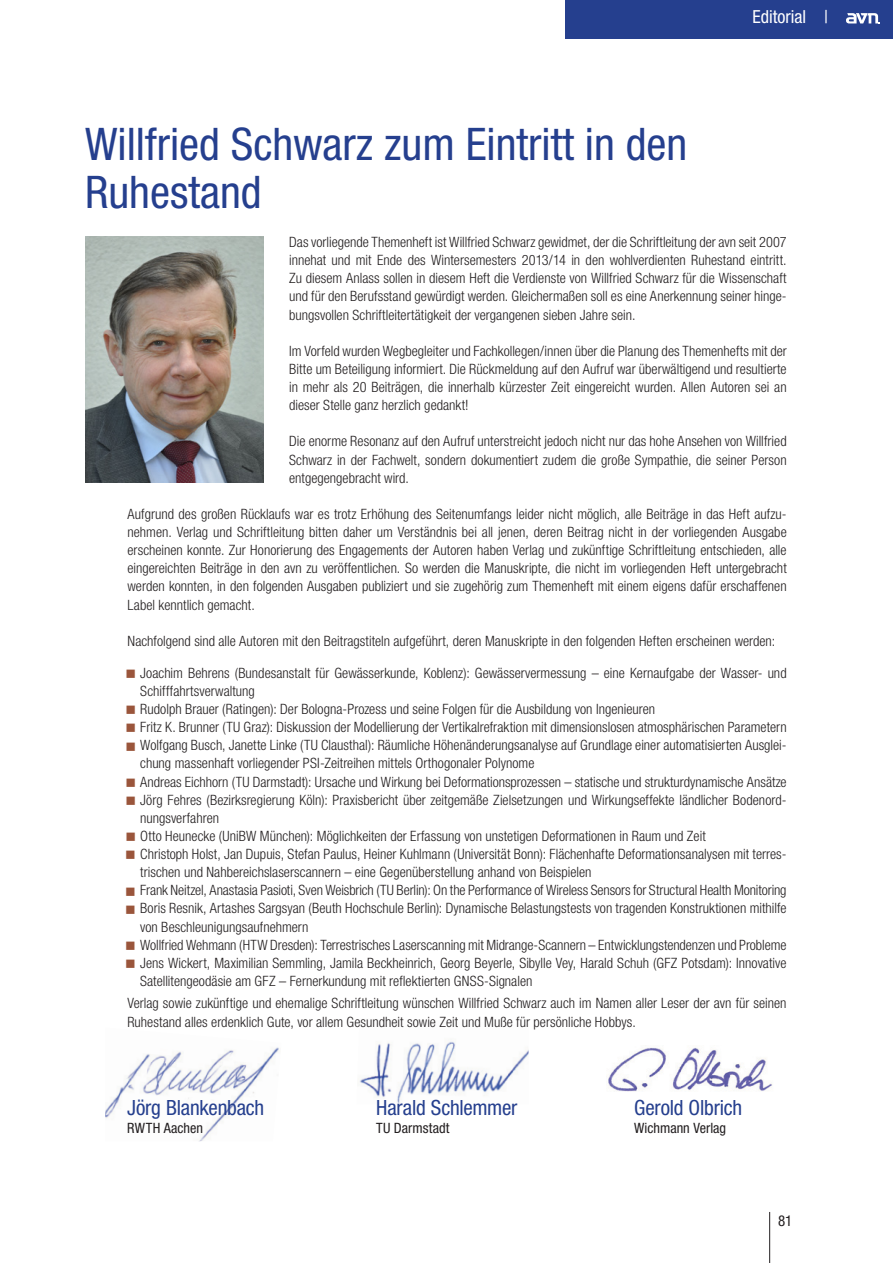
<style>
.page{position:relative;width:893px;height:1263px;background:#fff}
.page>*{position:absolute;margin:0;border:0;box-sizing:border-box;transform-origin:0 0}
.t1{font:condensed 45px/48px "Helvetica Neue LT Std";color:#253f8e}
.t2{font:condensed 21px "Helvetica Neue LT Std";letter-spacing:-.01em;color:#253f8e}
.t3{font:condensed 18px "Helvetica Neue LT Std";color:#fff}
.t4{font:condensed 15px "Helvetica Neue LT Std";color:#231f20}
.t5{font:300 condensed 14.25px/18.1px "Helvetica Neue LT Std";color:#231f20;text-align:justify}
.t6{font:condensed 14.25px "Helvetica Neue LT Std";color:#231f20}
</style>
<div class="page">
<hr style="left:769px;top:1212px;width:1px;height:51px;background:#231f20">
<div style="left:566px;top:0;width:327px;height:38px;background:#253f8e"></div>
<svg style="left:846px;top:13px;width:34px;height:10px"></svg>
<img style="left:105px;top:1047px;width:175px;height:94px">
<img style="left:359px;top:1041px;width:170px;height:63px">
<img style="left:606px;top:1047px;width:166px;height:45px">
<img style="left:85px;top:237px;width:179px;height:246px">
<p class="t3" style="left:752px;top:7px;width:77px">Editorial |</p>
<h1 class="t1" style="left:85px;top:119px;width:604px">Willfried Schwarz zum Eintritt in den<br>Ruhestand</h1>
<p class="t5" style="left:289px;top:233px;width:499px">Das vorliegende Themenheft ist Willfried Schwarz gewidmet, der die Schriftleitung der avn seit 2007 innehat und mit Ende des Wintersemesters 2013/14 in den wohlverdienten Ruhestand eintritt.<br>Zu diesem Anlass sollen in diesem Heft die Verdienste von Willfried Schwarz für die Wissenschaft und für den Berufsstand gewürdigt werden. Gleichermaßen soll es eine Anerkennung seiner hinge&shy;bungsvollen Schriftleitertätigkeit der vergangenen sieben Jahre sein.</p>
<p class="t5" style="left:289px;top:342px;width:499px">Im Vorfeld wurden Wegbegleiter und Fachkollegen/innen über die Planung des Themenhefts mit der Bitte um Beteiligung informiert. Die Rückmeldung auf den Aufruf war überwältigend und resultierte in mehr als 20 Beiträgen, die innerhalb kürzester Zeit eingereicht wurden. Allen Autoren sei an dieser Stelle ganz herzlich gedankt!</p>
<p class="t5" style="left:289px;top:432px;width:499px">Die enorme Resonanz auf den Aufruf unterstreicht jedoch nicht nur das hohe Ansehen von Willfried Schwarz in der Fachwelt, sondern dokumentiert zudem die große Sympathie, die seiner Person entgegengebracht wird.</p>
<p class="t5" style="left:128px;top:505px;width:661px">Aufgrund des großen Rücklaufs war es trotz Erhöhung des Seitenumfangs leider nicht möglich, alle Beiträge in das Heft aufzu&shy;nehmen. Verlag und Schriftleitung bitten daher um Verständnis bei all jenen, deren Beitrag nicht in der vorliegenden Ausgabe erscheinen konnte. Zur Honorierung des Engagements der Autoren haben Verlag und zukünftige Schriftleitung entschieden, alle eingereichten Beiträge in den avn zu veröffentlichen. So werden die Manuskripte, die nicht im vorliegenden Heft untergebracht werden konnten, in den folgenden Ausgaben publiziert und sie zugehörig zum Themenheft mit einem eigens dafür erschaffenen Label kenntlich gemacht.</p>
<p class="t5" style="left:128px;top:632px;width:649px">Nachfolgend sind alle Autoren mit den Beitragstiteln aufgeführt, deren Manuskripte in den folgenden Heften erscheinen werden:</p>
<p class="t5" style="left:140px;top:663px;width:648px;text-align:left">Joachim Behrens (Bundesanstalt für Gewässerkunde, Koblenz): Gewässervermessung – eine Kernaufgabe der Wasser- und Schifffahrtsverwaltung<br>Rudolph Brauer (Ratingen): Der Bologna-Prozess und seine Folgen für die Ausbildung von Ingenieuren<br>Fritz K. Brunner (TU Graz): Diskussion der Modellierung der Vertikalrefraktion mit dimensionslosen atmosphärischen Parametern Wolfgang Busch, Janette Linke (TU Clausthal): Räumliche Höhenänderungsanalyse auf Grundlage einer automatisierten Ausglei&shy;chung massenhaft vorliegender PSI-Zeitreihen mittels Orthogonaler Polynome<br>Andreas Eichhorn (TU Darmstadt): Ursache und Wirkung bei Deformationsprozessen – statische und strukturdynamische Ansätze Jörg Fehres (Bezirksregierung Köln): Praxisbericht über zeitgemäße Zielsetzungen und Wirkungseffekte ländlicher Bodenord&shy;nungsverfahren<br>Otto Heunecke (UniBW München): Möglichkeiten der Erfassung von unstetigen Deformationen in Raum und Zeit<br>Christoph Holst, Jan Dupuis, Stefan Paulus, Heiner Kuhlmann (Universität Bonn): Flächenhafte Deformationsanalysen mit terres&shy;trischen und Nahbereichslaserscannern – eine Gegenüberstellung anhand von Beispielen<br>Frank Neitzel, Anastasia Pasioti, Sven Weisbrich (TU Berlin): On the Performance of Wireless Sensors for Structural Health Monitoring Boris Resnik, Artashes Sargsyan (Beuth Hochschule Berlin): Dynamische Belastungstests von tragenden Konstruktionen mithilfe von Beschleunigungsaufnehmern<br>Wollfried Wehmann (HTW Dresden): Terrestrisches Laserscanning mit Midrange-Scannern – Entwicklungstendenzen und Probleme Jens Wickert, Maximilian Semmling, Jamila Beckheinrich, Georg Beyerle, Sibylle Vey, Harald Schuh (GFZ Potsdam): Innovative Satellitengeodäsie am GFZ – Fernerkundung mit reflektierten GNSS-Signalen</p>
<p class="t5" style="left:127px;top:994px;width:661px">Verlag sowie zukünftige und ehemalige Schriftleitung wünschen Willfried Schwarz auch im Namen aller Leser der avn für seinen<br>Ruhestand alles erdenklich Gute, vor allem Gesundheit sowie Zeit und Muße für persönliche Hobbys.</p>
<h2 class="t2" style="left:127px;top:1096px;width:139px">Jörg Blankenbach</h2>
<h2 class="t2" style="left:376px;top:1096px;width:143px">Harald Schlemmer</h2>
<h2 class="t2" style="left:634px;top:1096px;width:110px">Gerold Olbrich</h2>
<p class="t6" style="left:127px;top:1120px;width:78px">RWTH Aachen</p>
<p class="t6" style="left:376px;top:1120px;width:75px">TU Darmstadt</p>
<p class="t6" style="left:634px;top:1120px;width:94px">Wichmann Verlag</p>
<p class="t4" style="left:778px;top:1212px;width:16px">81</p>
</div>
